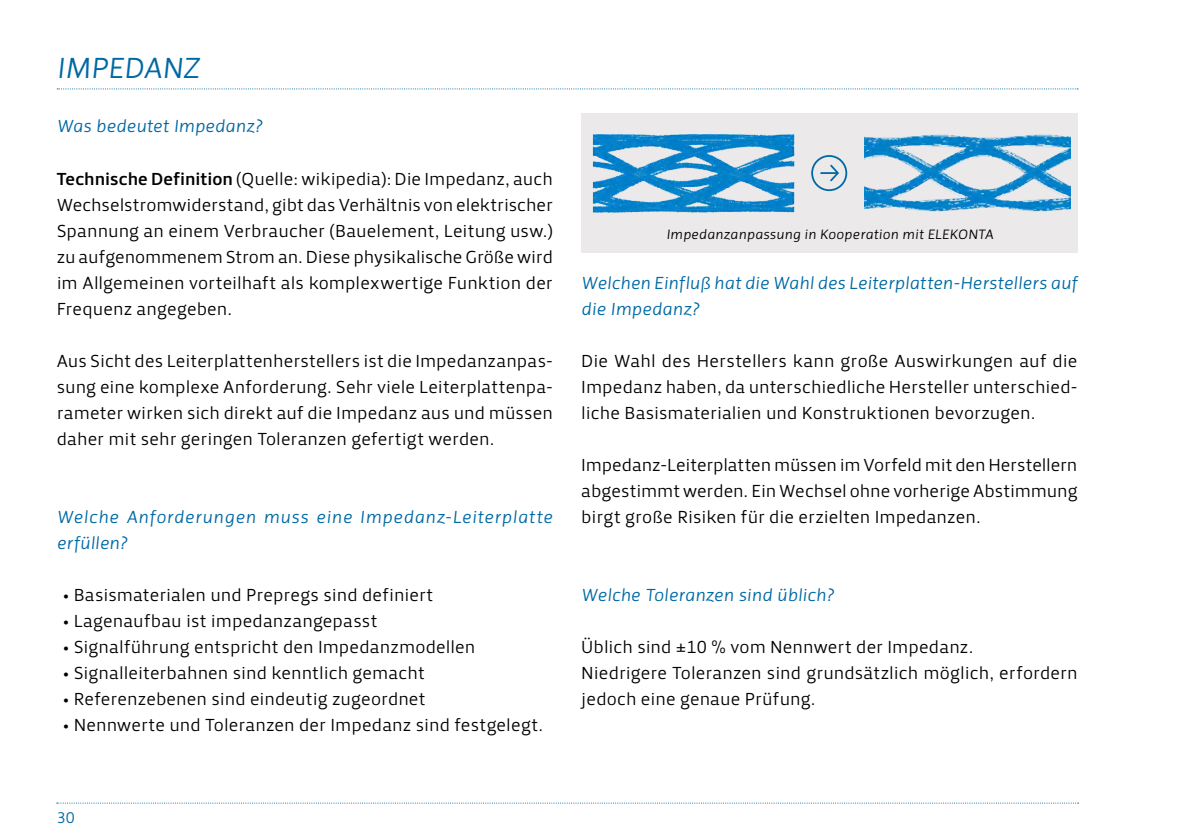
<style>
.page{position:relative;width:1191px;height:840px;background:#fff}
.page>*{position:absolute;margin:0;border:0;box-sizing:border-box;transform-origin:0 0}
.Überschrift{font:italic 30px "Priva Pro One";letter-spacing:-.005em;color:#0069a4}
.t1{font:18px/26px "Priva Pro One";color:#000;text-align:justify}
.Frage{font:italic 18px/26px "Priva Pro One";color:#0069a4}
.Frage-2{font:italic 18px/26px "Priva Pro One";letter-spacing:.025em;color:#0069a4}
.t2{font:16px "Priva Pro One";color:#0069a4}
.Bildunterschrift{font:italic 14px "Priva Pro One";letter-spacing:.005em;color:#000}
.s1{font-family:"Priva Pro Three"}
</style>
<div class="page">
<svg style="left:57px;top:802px;width:1021px;height:1px"></svg>
<svg style="left:57px;top:88px;width:1021px;height:1px"></svg>
<div style="left:581px;top:113px;width:496px;height:140px;background:#ebe9ea"></div>
<img style="left:592px;top:134px;width:203px;height:79px">
<img style="left:865px;top:134px;width:205px;height:78px">
<svg style="left:811px;top:155px;width:36px;height:36px"></svg>
<p class="Überschrift" style="left:57px;top:49px;width:144px">IMPEDANZ</p>
<p class="Frage" style="left:57px;top:113px;width:207px">Was bedeutet Impedanz?</p>
<p class="t1" style="left:57px;top:165px;width:498px"><span class="s1">Technische Definition</span> (Quelle: wikipedia): Die Impedanz, auch Wechselstromwiderstand, gibt das Verhältnis von elektrischer Spannung an einem Verbraucher (Bauelement, Leitung usw.) zu aufgenommenem Strom an. Diese physikalische Größe wird im Allgemeinen vorteilhaft als komplexwertige Funktion der Frequenz angegeben.</p>
<p class="t1" style="left:57px;top:347px;width:498px">Aus Sicht des Leiterplattenherstellers ist die Impedanzanpas&shy;sung eine komplexe Anforderung. Sehr viele Leiterplattenpa&shy;rameter wirken sich direkt auf die Impedanz aus und müssen daher mit sehr geringen Toleranzen gefertigt werden.</p>
<p class="Frage-2" style="left:57px;top:503px;width:498px">Welche Anforderungen muss eine Impedanz-Leiterplatte erfüllen?</p>
<p class="t1" style="left:62px;top:581px;width:372px">• Basismaterialen und Prepregs sind definiert</p>
<p class="t1" style="left:62px;top:607px;width:317px">• Lagenaufbau ist impedanzangepasst</p>
<p class="t1" style="left:62px;top:633px;width:414px">• Signalführung entspricht den Impedanzmodellen</p>
<p class="t1" style="left:62px;top:659px;width:364px">• Signalleiterbahnen sind kenntlich gemacht</p>
<p class="t1" style="left:62px;top:685px;width:365px">• Referenzebenen sind eindeutig zugeordnet</p>
<p class="t1" style="left:62px;top:711px;width:482px">• Nennwerte und Toleranzen der Impedanz sind festgelegt.</p>
<p class="Bildunterschrift" style="left:666px;top:226px;width:328px">Impedanzanpassung in Kooperation mit ELEKONTA</p>
<p class="Frage" style="left:581px;top:269px;width:498px">Welchen Einfluß hat die Wahl des Leiterplatten-Herstellers auf die Impedanz?</p>
<p class="t1" style="left:581px;top:347px;width:498px">Die Wahl des Herstellers kann große Auswirkungen auf die Impedanz haben, da unterschiedliche Hersteller unterschied&shy;liche Basismaterialien und Konstruktionen bevorzugen.</p>
<p class="t1" style="left:581px;top:451px;width:498px">Impedanz-Leiterplatten müssen im Vorfeld mit den Herstellern abgestimmt werden. Ein Wechsel ohne vorherige Abstimmung birgt große Risiken für die erzielten Impedanzen.</p>
<p class="Frage" style="left:581px;top:581px;width:254px">Welche Toleranzen sind üblich?</p>
<p class="t1" style="left:581px;top:633px;width:394px">Üblich sind ±10 % vom Nennwert der Impedanz.</p>
<p class="t1" style="left:581px;top:659px;width:498px">Niedrigere Toleranzen sind grundsätzlich möglich, erfordern jedoch eine genaue Prüfung.</p>
<p class="t2" style="left:57px;top:807px;width:20px">30</p>
</div>
